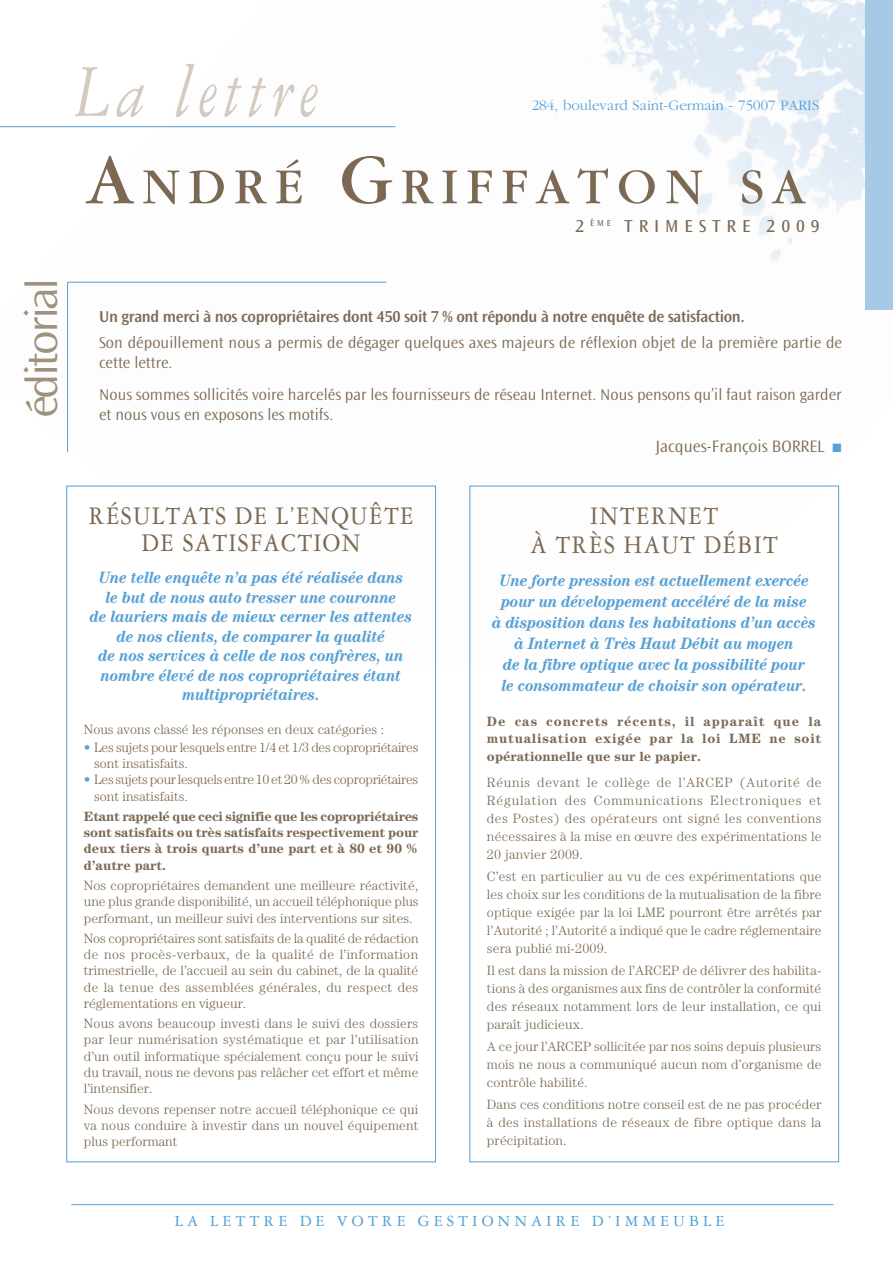
<style>
.page{position:relative;width:893px;height:1263px;background:#fff}
.page>*{position:absolute;margin:0;border:0;box-sizing:border-box;transform-origin:0 0}
.t1{font:italic 79.5px "Garamond Three";letter-spacing:.105em;color:#d4cbc0;scale:.8 1}
.t2{font:52.5px "Garamond";letter-spacing:.165em;color:#7c6954}
.t3{font:300 45px "Ocean Sans";letter-spacing:-.06em;color:#a0907e;scale:1.1 1}
.t4{font:27px/27px "Garamond Three";letter-spacing:.055em;color:#7c6954;text-align:center;scale:.9 1}
.t5{font:18px "Ocean Sans";letter-spacing:.325em;color:#7c6954}
.t6{font:300 17.25px "Ocean Sans";color:#7c6954}
.t7{font:italic 700 16.5px/19.5px "Century";letter-spacing:-.01em;color:#56a0d5;text-align:center;scale:.9 1}
.t8{font:300 16.5px/19.5px "Ocean Sans";color:#7c6954}
.t9{font:600 16.5px "Ocean Sans";letter-spacing:-.02em;color:#7c6954}
.t10{font:16.5px "Garamond Three";letter-spacing:.24em;color:#56a0d5}
.t11{font:300 15px "Garamond";color:#56a0d5}
.t12{font:300 13.5px/18px "Century";color:#7c6954;text-align:justify}
.t13{font:700 13.5px/16.2px "Century";color:#7c6954;text-align:justify}
.t14{font:300 13.5px/16.2px "Century";letter-spacing:-.02em;color:#7c6954}
.s1{font-size:75px}
.s2{color:#56a0d5}
</style>
<div class="page">
<img style="left:2px;top:0;width:891px;height:666px">
<hr style="left:71px;top:1204px;width:762px;height:1px;background:#56a0d5">
<hr style="left:68px;top:282px;width:318px;height:1px;background:#56a0d5">
<hr style="left:67px;top:282px;width:1px;height:170px;background:#56a0d5">
<div style="left:865px;top:0;width:28px;height:309px;background:#a8c8e7"></div>
<hr style="left:0;top:126px;width:395px;height:1px;background:#56a0d5">
<h1 class="t1" style="left:75px;top:50px;width:305px">La lettre</h1>
<h2 class="t2" style="left:87px;top:159px;width:721px"><span class="s1">A</span>NDRÉ <span class="s1">G</span>RIFFATON SA</h2>
<h3 class="t5" style="left:575px;top:216px;width:246px">2 <sup>ÈME</sup> TRIMESTRE 2009</h3>
<p class="t11" style="left:532px;top:98px;width:289px">284, boulevard Saint-Germain - 75007 PARIS</p>
<h3 class="t3" style="left:17px;top:418px;width:130px;rotate:-90deg">éditorial</h3>
<p class="t9" style="left:99px;top:308px;width:647px">Un grand merci à nos copropriétaires dont 450 soit 7 % ont répondu à notre enquête de satisfaction.</p>
<p class="t8" style="left:99px;top:333px;width:744px">Son dépouillement nous a permis de dégager quelques axes majeurs de réflexion objet de la première partie de cette lettre.</p>
<p class="t8" style="left:99px;top:385px;width:744px">Nous sommes sollicités voire harcelés par les fournisseurs de réseau Internet. Nous pensons qu’il faut raison garder et nous vous en exposons les motifs.</p>
<p class="t6" style="left:655px;top:437px;width:188px">Jacques-François BORREL <span class="s2">■</span></p>
<h3 class="t4" style="left:89px;top:503px;width:363px">RÉSULTATS DE L’ENQUÊTE<br>DE SATISFACTION</h3>
<p class="t7" style="left:90px;top:568px;width:360px">Une telle enquête n’a pas été réalisée dans<br>le but de nous auto tresser une couronne<br>de lauriers mais de mieux cerner les attentes de nos clients, de comparer la qualité<br>de nos services à celle de nos confrères, un nombre élevé de nos copropriétaires étant multipropriétaires.</p>
<p class="t12" style="left:84px;top:720px;width:302px">Nous avons classé les réponses en deux catégories :</p>
<p class="t12" style="left:94px;top:739px;width:326px;line-height:16.2px;text-indent:-10px"><span class="s2">•</span> Les sujets pour lesquels entre 1/4 et 1/3 des copropriétaires sont insatisfaits.</p>
<p class="t14" style="left:94px;top:771px;width:326px;text-indent:-10px"><span class="s2">•</span> Les sujets pour lesquels entre 10 et 20 % des copropriétaires sont insatisfaits.</p>
<p class="t13" style="left:84px;top:808px;width:336px">Etant rappelé que ceci signifie que les copropriétaires sont satisfaits ou très satisfaits respectivement pour deux tiers à trois quarts d’une part et à 80 et 90 % d’autre part.</p>
<p class="t12" style="left:84px;top:877px;width:336px;line-height:16.2px">Nos copropriétaires demandent une meilleure réactivité, une plus grande disponibilité, un accueil téléphonique plus performant, un meilleur suivi des interventions sur sites.</p>
<p class="t12" style="left:84px;top:930px;width:336px;line-height:16.2px">Nos copropriétaires sont satisfaits de la qualité de rédaction de nos procès-verbaux, de la qualité de l’information trimestrielle, de l’accueil au sein du cabinet, de la qualité de la tenue des assemblées générales, du respect des réglementations en vigueur.</p>
<p class="t12" style="left:84px;top:1015px;width:336px;line-height:16.2px">Nous avons beaucoup investi dans le suivi des dossiers par leur numérisation systématique et par l’utilisation d’un outil informatique spécialement conçu pour le suivi du travail, nous ne devons pas relâcher cet effort et même l’intensifier.</p>
<p class="t12" style="left:84px;top:1100px;width:336px;line-height:16.2px">Nous devons repenser notre accueil téléphonique ce qui va nous conduire à investir dans un nouvel équipement plus performant</p>
<h3 class="t4" style="left:530px;top:502px;width:277px;line-height:28.5px">INTERNET<br>À TRÈS HAUT DÉBIT</h3>
<p class="t7" style="left:492px;top:570px;width:362px;line-height:20.9px">Une forte pression est actuellement exercée pour un développement accéléré de la mise<br>à disposition dans les habitations d’un accès à Internet à Très Haut Débit au moyen<br>de la fibre optique avec la possibilité pour<br>le consommateur de choisir son opérateur.</p>
<p class="t13" style="left:487px;top:712px;width:336px;line-height:17.7px">De cas concrets récents, il apparaît que la mutualisation exigée par la loi LME ne soit opérationnelle que sur le papier.</p>
<p class="t12" style="left:487px;top:773px;width:336px">Réunis devant le collège de l’ARCEP (Autorité de Régulation des Communications Electroniques et des Postes) des opérateurs ont signé les conventions nécessaires à la mise en œuvre des expérimentations le 20 janvier 2009.</p>
<p class="t12" style="left:487px;top:867px;width:336px">C’est en particulier au vu de ces expérimentations que les choix sur les conditions de la mutualisation de la fibre optique exigée par la loi LME pourront être arrêtés par l’Autorité ; l’Autorité a indiqué que le cadre réglementaire sera publié mi-2009.</p>
<p class="t12" style="left:487px;top:961px;width:336px">Il est dans la mission de l’ARCEP de délivrer des habilita&shy;tions à des organismes aux fins de contrôler la conformité des réseaux notamment lors de leur installation, ce qui paraît judicieux.</p>
<p class="t12" style="left:487px;top:1037px;width:336px">A ce jour l’ARCEP sollicitée par nos soins depuis plusieurs mois ne nous a communiqué aucun nom d’organisme de contrôle habilité.</p>
<p class="t12" style="left:487px;top:1095px;width:336px">Dans ces conditions notre conseil est de ne pas procéder à des installations de réseaux de fibre optique dans la précipitation.</p>
<p class="t10" style="left:175px;top:1212px;width:551px">LA LETTRE DE VOTRE GESTIONNAIRE D’IMMEUBLE</p>
</div>
